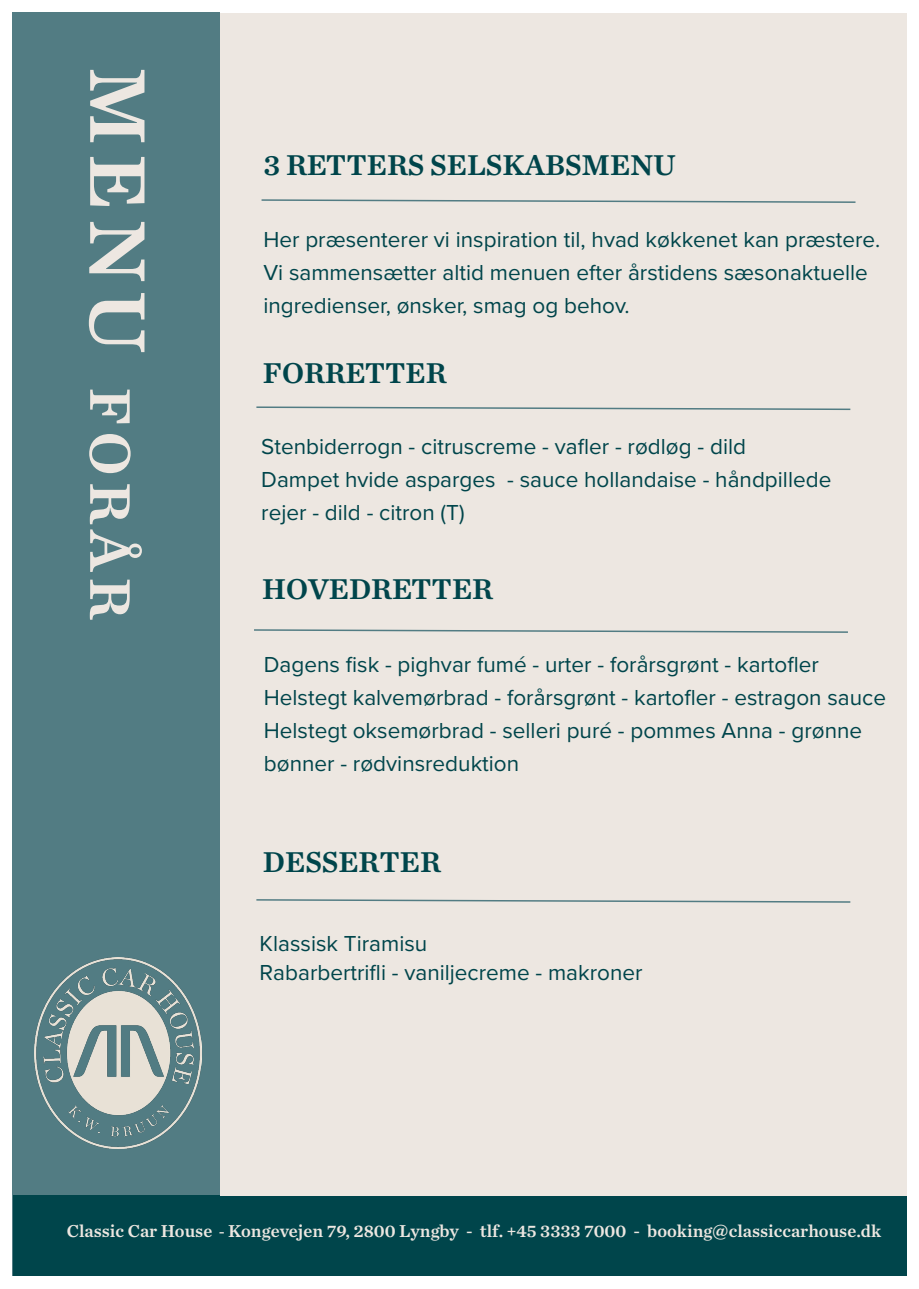
<style>
.page{position:relative;width:919px;height:1289px;background:#fff}
.page>*{position:absolute;margin:0;border:0;box-sizing:border-box;transform-origin:0 0}
.t1{font:60px "Chronicle Text G2 Semi";color:#ede7e1}
.t2{font:30px "Chronicle Text G2 Semi";color:#00454b}
.t3{font:22.5px/33px "Proxima Nova";color:#00454b}
.t4{font:18px "Chronicle Text G2 Semi";color:#ede7e1}
.s1{font-size:82.5px}
.s2{font-size:16.5px}
</style>
<div class="page">
<div style="left:13px;top:13px;width:207px;height:1263px;background:#527c83"></div>
<div style="left:13px;top:1195px;width:893px;height:81px;background:#00454b"></div>
<div style="left:220px;top:13px;width:686px;height:1182px;background:#ede7e1"></div>
<svg style="left:256px;top:406px;width:595px;height:5px"></svg>
<svg style="left:254px;top:629px;width:594px;height:4px"></svg>
<img style="left:35px;top:957px;width:166px;height:191px">
<svg style="left:256px;top:899px;width:595px;height:4px"></svg>
<svg style="left:261px;top:199px;width:595px;height:4px"></svg>
<p class="t1" style="left:157px;top:67px;width:554px;rotate:90deg"><span class="s1">MENU</span> FORÅR</p>
<p class="t2" style="left:263px;top:142px;width:414px">3 RETTERS SELSKABSMENU</p>
<p class="t3" style="left:263px;top:222px;width:618px">Her præsenterer vi inspiration til, hvad køkkenet kan præstere.<br>Vi sammensætter altid menuen efter årstidens sæsonaktuelle ingredienser, ønsker, smag og behov.</p>
<p class="t2" style="left:263px;top:349px;width:185px">FORRETTER</p>
<p class="t3" style="left:261px;top:429px;width:571px">Stenbiderrogn - citruscreme - vafler - rødløg - dild<br>Dampet hvide asparges - sauce hollandaise - håndpillede rejer - dild - citron (T)</p>
<p class="t2" style="left:262px;top:565px;width:232px">HOVEDRETTER</p>
<p class="t3" style="left:264px;top:647px;width:623px">Dagens fisk - pighvar fumé - urter - forårsgrønt - kartofler Helstegt kalvemørbrad - forårsgrønt - kartofler - estragon sauce Helstegt oksemørbrad - selleri puré - pommes Anna - grønne bønner - rødvinsreduktion</p>
<p class="t2" style="left:263px;top:838px;width:179px">DESSERTER</p>
<p class="t3" style="left:259px;top:927px;width:384px;line-height:29.2px">Klassisk Tiramisu<br>Rabarbertrifli - vaniljecreme - makroner</p>
<p class="t4" style="left:67px;top:1216px;width:815px">Classic Car House <span class="s2">-</span> Kongevejen 79, 2800 Lyngby - tlf. +45 3333 7000 - booking@classiccarhouse.dk</p>
</div>
